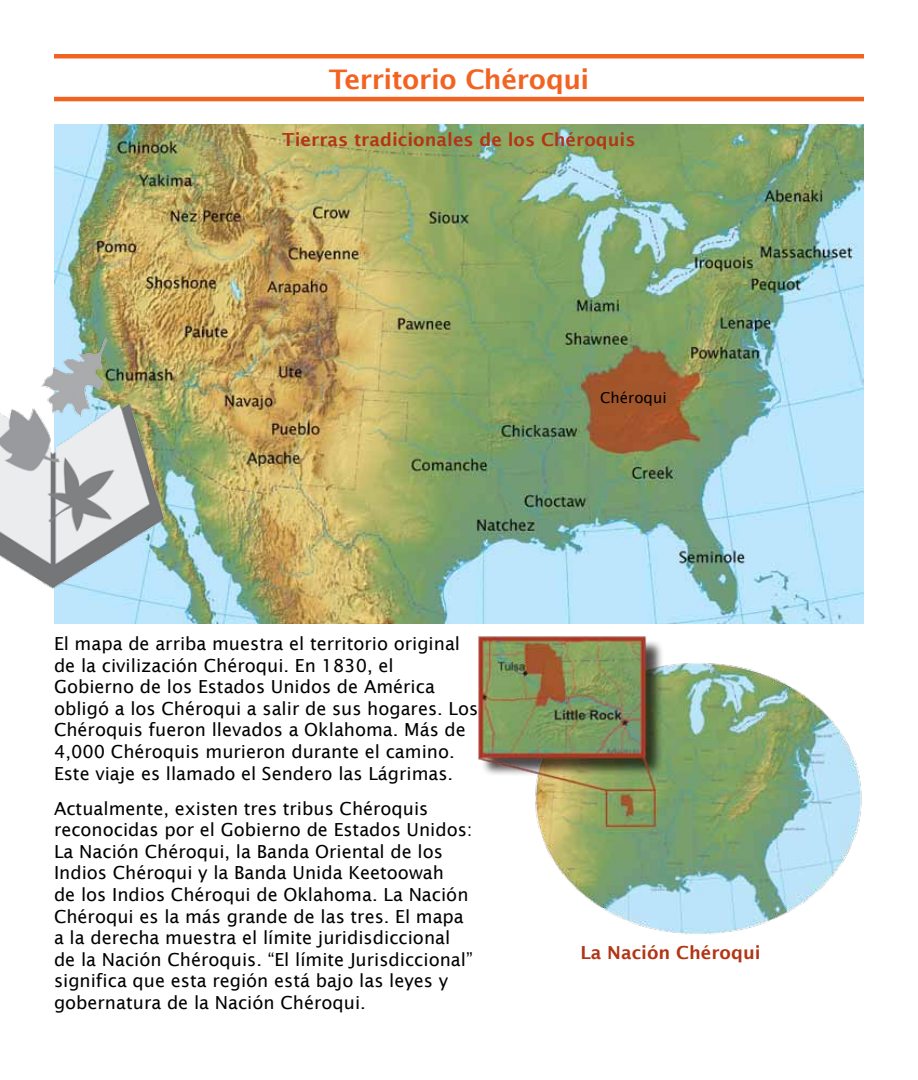
<style>
.page{position:relative;width:918px;height:1080px;background:#fff}
.page>*{position:absolute;margin:0;border:0;box-sizing:border-box;transform-origin:0 0}
.t1{font:600 27px "Lucida Sans";letter-spacing:-.015em;color:#f26322}
.t2{font:18px/21.6px "Lucida Sans";color:#000}
.t3{font:600 18px "Lucida Sans";color:#b23515}
.t4{font:15px "Lucida Sans";color:#000}
</style>
<div class="page">
<img style="left:54px;top:124px;width:810px;height:499px">
<img style="left:478px;top:636px;width:384px;height:298px">
<hr style="left:54px;top:97px;width:810px;height:4px;background:#f26322">
<hr style="left:54px;top:54px;width:810px;height:4px;background:#f26322">
<div style="left:591px;top:382px;width:87px;height:31px;background:#a2562c;border-radius:14px"></div>
<img style="left:0;top:319px;width:188px;height:305px">
<h1 class="t1" style="left:329px;top:63px;width:262px">Territorio Chéroqui</h1>
<p class="t3" style="left:282px;top:129px;width:355px">Tierras tradicionales de los Chéroquis</p>
<p class="t2" style="left:54px;top:633px;width:426px">El mapa de arriba muestra el territorio original de la civilización Chéroqui. En 1830, el<br>Gobierno de los Estados Unidos de América obligó a los Chéroqui a salir de sus hogares. Los Chéroquis fueron llevados a Oklahoma. Más de 4,000 Chéroquis murieron durante el camino.<br>Este viaje es llamado el Sendero las Lágrimas.</p>
<p class="t2" style="left:54px;top:797px;width:420px">Actualmente, existen tres tribus Chéroquis reconocidas por el Gobierno de Estados Unidos:<br>La Nación Chéroqui, la Banda Oriental de los Indios Chéroqui y la Banda Unida Keetoowah<br>de los Indios Chéroqui de Oklahoma. La Nación Chéroqui es la más grande de las tres. El mapa a la derecha muestra el límite juridisdiccional de la Nación Chéroquis. “El límite Jurisdiccional” significa que esta región está bajo las leyes y gobernatura de la Nación Chéroqui.</p>
<p class="t4" style="left:600px;top:390px;width:68px">Chéroqui</p>
<p class="t3" style="left:580px;top:942px;width:182px">La Nación Chéroqui</p>
</div>
